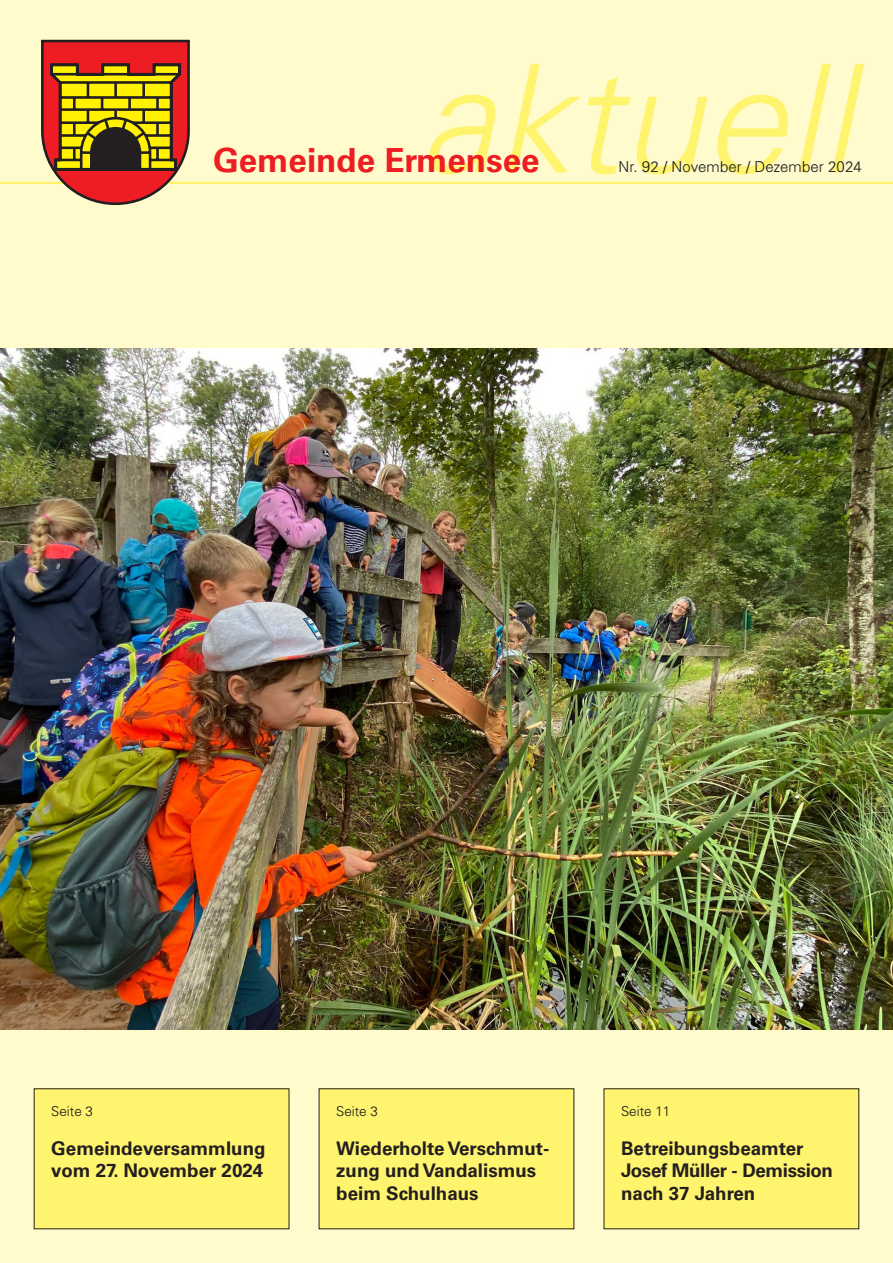
<style>
.page{position:relative;width:893px;height:1263px;background:#fffbcc}
.page>*{position:absolute;margin:0;border:0;box-sizing:border-box;transform-origin:0 0}
.t1{font:700 33.15px "Univers LT Std";color:#ee1d23}
.t2{font:700 18.75px/22.5px "Univers LT Std";color:#231f20}
.t3{font:700 18.75px/22.5px "Univers LT Std";letter-spacing:-.02em;color:#231f20}
.t4{font:300 15px "Univers";letter-spacing:.01em;color:#231f20}
.t5{font:300 13.5px "Univers";color:#231f20}
</style>
<div class="page">
<svg style="left:429px;top:64px;width:435px;height:110px"></svg>
<hr style="left:0;top:182px;width:893px;height:2px;background:#fff46d">
<div style="left:34px;top:1089px;width:255px;height:140px;background:#fff46d"></div>
<div style="left:319px;top:1089px;width:255px;height:140px;background:#fff46d"></div>
<div style="left:604px;top:1089px;width:255px;height:140px;background:#fff46d"></div>
<img style="left:0;top:349px;width:893px;height:680px">
<svg style="left:40px;top:39px;width:151px;height:167px;background:#ba6e2c"></svg>
<h1 class="t1" style="left:213px;top:141px;width:328px">Gemeinde Ermensee</h1>
<p class="t4" style="left:618px;top:158px;width:245px">Nr. 92 / November / Dezember 2024</p>
<p class="t5" style="left:51px;top:1103px;width:43px">Seite 3</p>
<p class="t2" style="left:51px;top:1137px;width:216px">Gemeindeversammlung vom 27. November 2024</p>
<p class="t5" style="left:336px;top:1103px;width:43px">Seite 3</p>
<p class="t2" style="left:336px;top:1137px;width:215px">Wiederholte Verschmut&shy;zung und Vandalismus beim Schulhaus</p>
<p class="t5" style="left:621px;top:1103px;width:51px">Seite 11</p>
<p class="t3" style="left:621px;top:1137px;width:213px">Betreibungsbeamter<br>Josef Müller - Demission nach 37 Jahren</p>
</div>
